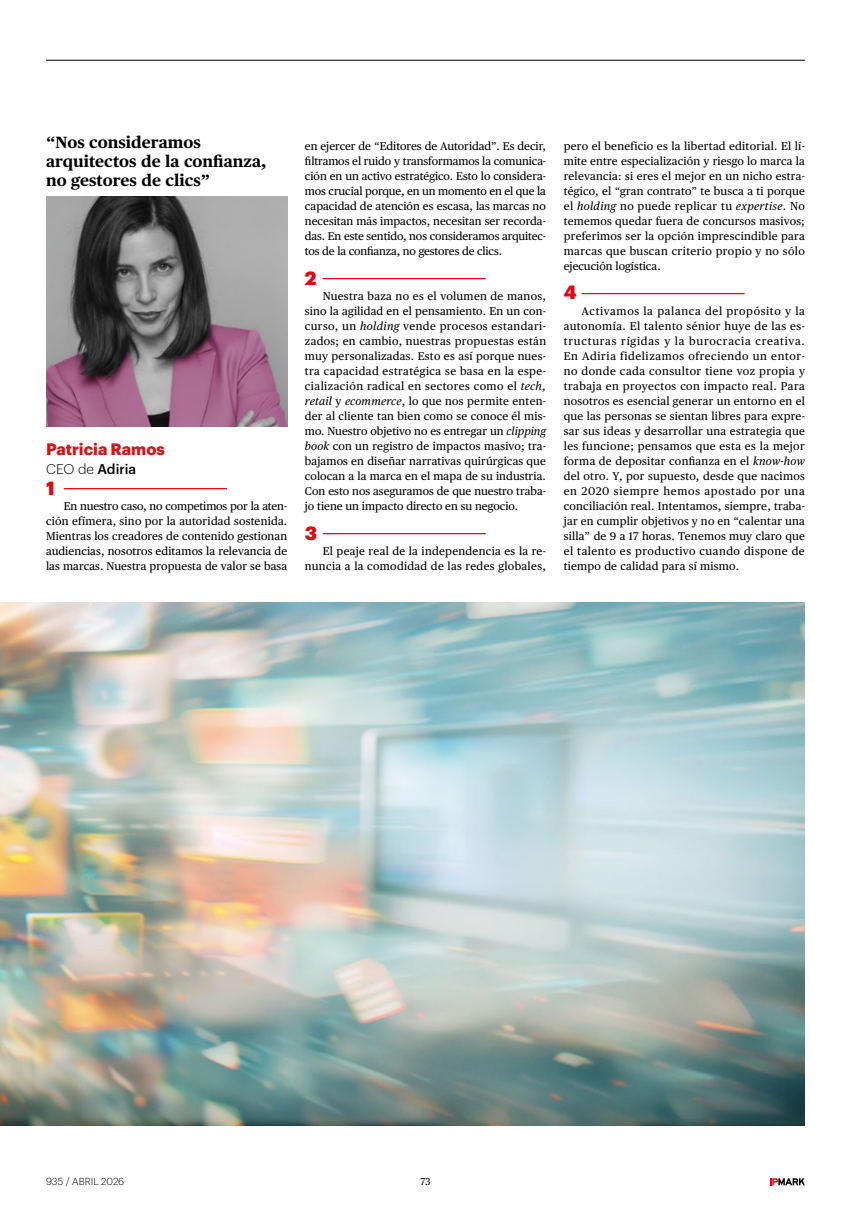
<style>
.page{position:relative;width:851px;height:1205px;background:#fff}
.page>*{position:absolute;margin:0;border:0;box-sizing:border-box;transform-origin:0 0}
.t1{font:900 18.75px "Graphik";color:#e30613}
.t2{font:700 16.25px/18.8px "Publico Text";color:#000}
.t3{font:700 16.25px "Graphik";color:#d51317}
.t4{font:500 13.75px "Graphik";color:#000}
.t5{font:11.25px/15px "Publico Text";letter-spacing:.01em;color:#000;text-align:justify}
.t6{font:11.25px/15px "Publico Text";letter-spacing:.03em;color:#000;text-align:right}
.t7{font:300 10px "Graphik";color:#000}
.t8{font:10px "Publico Text";color:#000}
.s1{font-weight:300}
.s2{font-style:italic}
</style>
<div class="page">
<svg style="left:770px;top:1178px;width:34px;height:7px"></svg>
<hr style="left:46px;top:60px;width:758px;height:1px;background:#000">
<img style="left:0;top:602px;width:804px;height:523px">
<hr style="left:64px;top:488px;width:163px;height:1px;background:#e30613">
<img style="left:46px;top:196px;width:241px;height:231px">
<hr style="left:322px;top:278px;width:163px;height:1px;background:#e30613">
<hr style="left:322px;top:533px;width:163px;height:1px;background:#e30613">
<hr style="left:581px;top:293px;width:163px;height:1px;background:#e30613">
<h2 class="t2" style="left:46px;top:133px;width:222px">“Nos consideramos arquitectos de la confianza, no gestores de clics”</h2>
<h2 class="t3" style="left:46px;top:436px;width:120px">Patricia Ramos</h2>
<p class="t4" style="left:46px;top:458px;width:92px"><span class="s1">CEO de</span> Adiria</p>
<h1 class="t1" style="left:46px;top:474px;width:10px">1</h1>
<p class="t5" style="left:46px;top:499px;width:243px;text-indent:18px">En nuestro caso, no competimos por la aten&shy;ción efímera, sino por la autoridad sostenida.<br>Mientras los creadores de contenido gestionan audiencias, nosotros editamos la relevancia de las marcas. Nuestra propuesta de valor se basa</p>
<p class="t5" style="left:305px;top:139px;width:243px">en ejercer de “Editores de Autoridad”. Es decir, filtramos el ruido y transformamos la comunica&shy;ción en un activo estratégico. Esto lo considera&shy;mos crucial porque, en un momento en el que la capacidad de atención es escasa, las marcas no necesitan más impactos, necesitan ser recorda&shy;das. En este sentido, nos consideramos arquitec&shy;tos de la confianza, no gestores de clics.</p>
<h1 class="t1" style="left:305px;top:264px;width:13px">2</h1>
<p class="t5" style="left:305px;top:289px;width:243px;text-indent:18px">Nuestra baza no es el volumen de manos, sino la agilidad en el pensamiento. En un con&shy;curso, un <span class="s2">holding</span> vende procesos estandari&shy;zados; en cambio, nuestras propuestas están muy personalizadas. Esto es así porque nues&shy;tra capacidad estratégica se basa en la espe&shy;cialización radical en sectores como el <span class="s2">tech, retail</span> y <span class="s2">ecommerce</span>, lo que nos permite enten&shy;der al cliente tan bien como se conoce él mis&shy;mo. Nuestro objetivo no es entregar un <span class="s2">clipping book</span> con un registro de impactos masivo; tra&shy;bajamos en diseñar narrativas quirúrgicas que colocan a la marca en el mapa de su industria.<br>Con esto nos aseguramos de que nuestro traba&shy;jo tiene un impacto directo en su negocio.</p>
<h1 class="t1" style="left:305px;top:519px;width:14px">3</h1>
<p class="t6" style="left:305px;top:544px;width:242px">El peaje real de la independencia es la re&shy;nuncia a la comodidad de las redes globales,</p>
<p class="t5" style="left:563px;top:139px;width:243px">pero el beneficio es la libertad editorial. El lí&shy;mite entre especialización y riesgo lo marca la relevancia: si eres el mejor en un nicho estra&shy;tégico, el “gran contrato” te busca a ti porque el <span class="s2">holding</span> no puede replicar tu <span class="s2">expertise</span>. No tememos quedar fuera de concursos masivos; preferimos ser la opción imprescindible para marcas que buscan criterio propio y no sólo ejecución logística.</p>
<h1 class="t1" style="left:563px;top:277px;width:14px">4</h1>
<p class="t5" style="left:563px;top:304px;width:243px;text-indent:18px">Activamos la palanca del propósito y la autonomía. El talento sénior huye de las es&shy;tructuras rígidas y la burocracia creativa.<br>En Adiria fidelizamos ofreciendo un entor&shy;no donde cada consultor tiene voz propia y trabaja en proyectos con impacto real. Para nosotros es esencial generar un entorno en el que las personas se sientan libres para expre&shy;sar sus ideas y desarrollar una estrategia que les funcione; pensamos que esta es la mejor forma de depositar confianza en el <span class="s2">know-how </span>del otro. Y, por supuesto, desde que nacimos en 2020 siempre hemos apostado por una conciliación real. Intentamos, siempre, traba&shy;jar en cumplir objetivos y no en “calentar una silla” de 9 a 17 horas. Tenemos muy claro que el talento es productivo cuando dispone de tiempo de calidad para sí mismo.</p>
<p class="t7" style="left:46px;top:1174px;width:80px">935 / ABRIL 2026</p>
<p class="t8" style="left:420px;top:1176px;width:12px">73</p>
</div>
